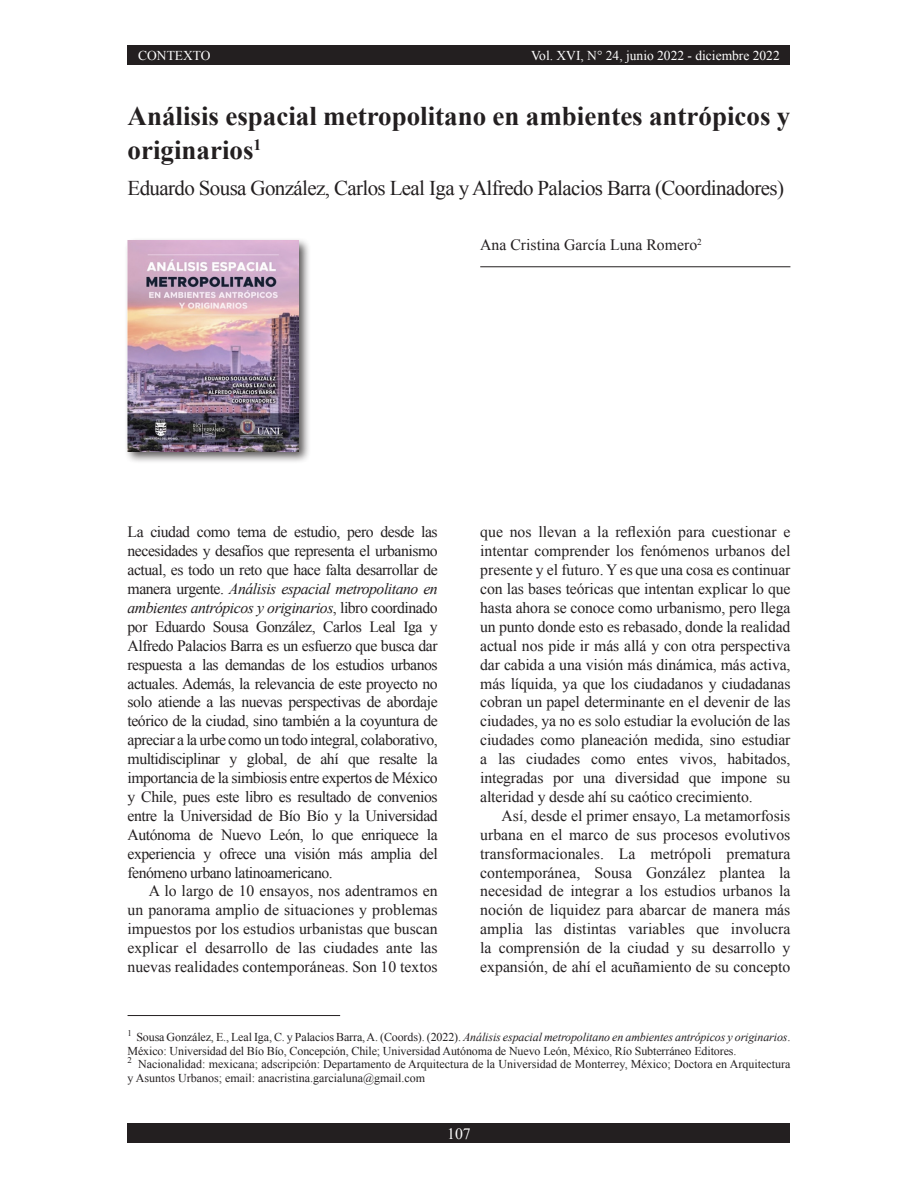
<style>
.page{position:relative;width:918px;height:1188px;background:#fff}
.page>*{position:absolute;margin:0;border:0;box-sizing:border-box;transform-origin:0 0}
.t1{font:700 27px/34.2px "Times New Roman";color:#231f20}
.t2{font:21px "Times New Roman";letter-spacing:-.03em;color:#231f20}
.t3{font:15.75px/18.9px "Times New Roman";color:#231f20;text-align:justify}
.t4{font:15.75px "Times New Roman";color:#fcfcfc}
.t5{font:13.5px "Times New Roman";color:#fff}
.footnote_text{font:12px/13.5px "Times New Roman";color:#231f20}
.s1{font-style:italic}
</style>
<div class="page">
<div style="left:124px;top:237px;width:187px;height:227px;background:#231f20;opacity:.75"></div>
<img style="left:128px;top:241px;width:170px;height:210px">
<hr style="left:480px;top:266px;width:310px;height:1px;background:#231f20">
<hr style="left:128px;top:1015px;width:212px;height:1px;background:#231f20">
<div style="left:128px;top:1124px;width:662px;height:19px;background:#231f20"></div>
<div style="left:128px;top:45px;width:662px;height:19px;background:#231f20"></div>
<p class="t5" style="left:138px;top:47px;width:74px">CONTEXTO</p>
<p class="t5" style="left:531px;top:46px;width:250px">Vol. XVI, N° 24, junio 2022 - diciembre 2022</p>
<p class="t1" style="left:128px;top:98px;width:664px">Análisis espacial metropolitano en ambientes antrópicos y originarios<sup>1</sup></p>
<p class="t2" style="left:128px;top:174px;width:658px">Eduardo Sousa González, Carlos Leal Iga y Alfredo Palacios Barra (Coordinadores)</p>
<p class="t3" style="left:480px;top:235px;width:223px">Ana Cristina García Luna Romero<sup>2</sup></p>
<p class="t3" style="left:128px;top:522px;width:312px">La ciudad como tema de estudio, pero desde las necesidades y desafíos que representa el urbanismo actual, es todo un reto que hace falta desarrollar de manera urgente. <span class="s1">Análisis espacial metropolitano en ambientes antrópicos y originarios</span>, libro coordinado por Eduardo Sousa González, Carlos Leal Iga y Alfredo Palacios Barra es un esfuerzo que busca dar respuesta a las demandas de los estudios urbanos actuales. Además, la relevancia de este proyecto no solo atiende a las nuevas perspectivas de abordaje teórico de la ciudad, sino también a la coyuntura de apreciar a la urbe como un todo integral, colaborativo, multidisciplinar y global, de ahí que resalte la importancia de la simbiosis entre expertos de México y Chile, pues este libro es resultado de convenios entre la Universidad de Bío Bío y la Universidad Autónoma de Nuevo León, lo que enriquece la experiencia y ofrece una visión más amplia del fenómeno urbano latinoamericano.</p>
<p class="t3" style="left:128px;top:881px;width:312px;text-indent:21px">A lo largo de 10 ensayos, nos adentramos en un panorama amplio de situaciones y problemas impuestos por los estudios urbanistas que buscan explicar el desarrollo de las ciudades ante las nuevas realidades contemporáneas. Son 10 textos</p>
<p class="t3" style="left:480px;top:522px;width:312px">que nos llevan a la reflexión para cuestionar e intentar comprender los fenómenos urbanos del presente y el futuro. Y es que una cosa es continuar con las bases teóricas que intentan explicar lo que hasta ahora se conoce como urbanismo, pero llega un punto donde esto es rebasado, donde la realidad actual nos pide ir más allá y con otra perspectiva dar cabida a una visión más dinámica, más activa, más líquida, ya que los ciudadanos y ciudadanas cobran un papel determinante en el devenir de las ciudades, ya no es solo estudiar la evolución de las ciudades como planeación medida, sino estudiar a las ciudades como entes vivos, habitados, integradas por una diversidad que impone su alteridad y desde ahí su caótico crecimiento.</p>
<p class="t3" style="left:480px;top:806px;width:312px;text-indent:21px">Así, desde el primer ensayo, La metamorfosis urbana en el marco de sus procesos evolutivos transformacionales. La metrópoli prematura contemporánea, Sousa González plantea la necesidad de integrar a los estudios urbanos la noción de liquidez para abarcar de manera más amplia las distintas variables que involucra la comprensión de la ciudad y su desarrollo y expansión, de ahí el acuñamiento de su concepto</p>
<p class="footnote_text" style="left:128px;top:1030px;width:664px"><sup>1</sup> Sousa González, E., Leal Iga, C. y Palacios Barra, A. (Coords). (2022). <span class="s1">Análisis espacial metropolitano en ambientes antrópicos y originarios</span>.<br>México: Universidad del Bío Bío, Concepción, Chile; Universidad Autónoma de Nuevo León, México, Río Subterráneo Editores.</p>
<p class="footnote_text" style="left:128px;top:1057px;width:664px"><sup>2</sup> Nacionalidad: mexicana; adscripción: Departamento de Arquitectura de la Universidad de Monterrey, México; Doctora en Arquitectura y Asuntos Urbanos; email: anacristina.garcialuna@gmail.com</p>
<p class="t4" style="left:447px;top:1123px;width:25px">107</p>
</div>
